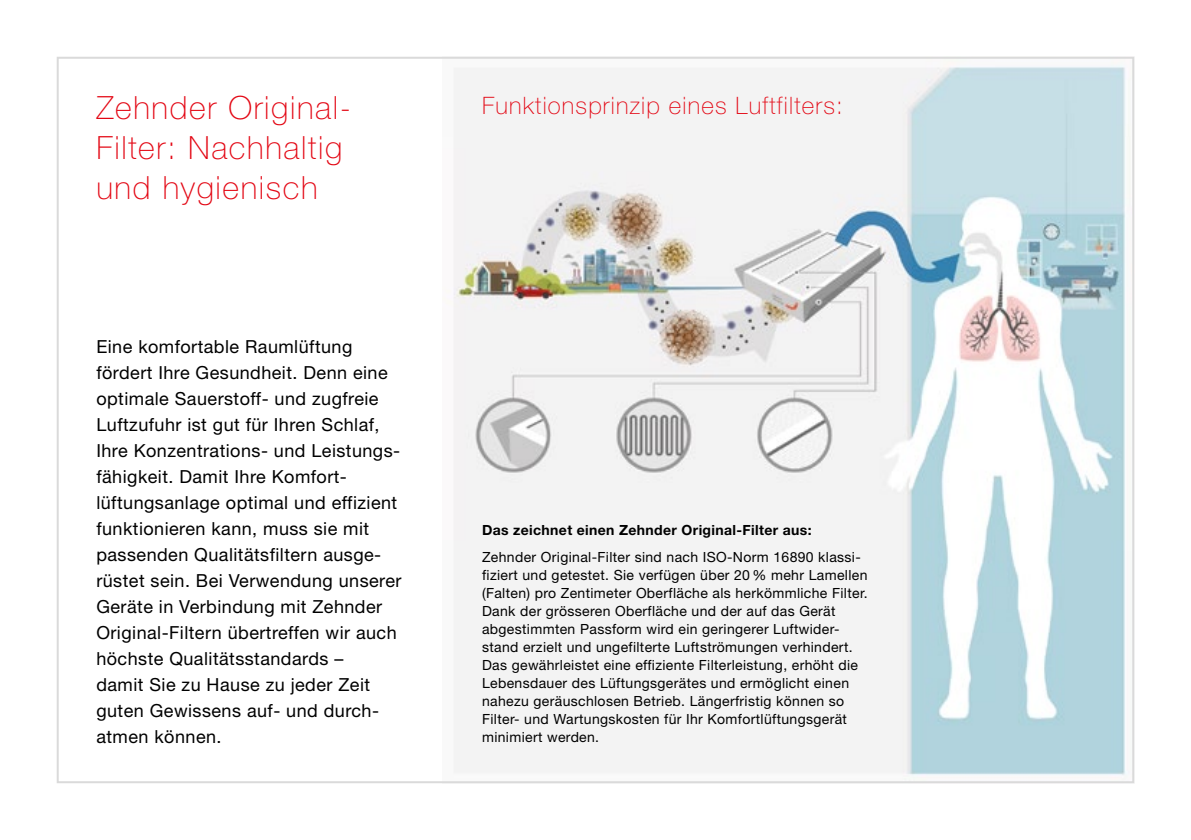
<style>
.page{position:relative;width:1191px;height:840px;background:#fff}
.page>*{position:absolute;margin:0;border:0;box-sizing:border-box;transform-origin:0 0}
.t1{font:100 32px/40px "Helvetica Neue LT Pro";letter-spacing:.05em;color:#e30613}
.t2{font:100 24px "Helvetica Neue LT Pro";letter-spacing:.05em;color:#e30613}
.t3{font:18px/26px "Helvetica Neue LT Pro";letter-spacing:.025em;color:#000}
.t4{font:14px/18px "Helvetica Neue LT Pro";letter-spacing:.025em;color:#000}
.t5{font:700 14px "Helvetica Neue LT Pro";letter-spacing:.025em;color:#000}
</style>
<div class="page">
<img style="left:453px;top:61px;width:677px;height:717px">
<h1 class="t1" style="left:96px;top:88px;width:256px">Zehnder Original-<br>Filter: Nachhaltig und hygienisch</h1>
<p class="t3" style="left:96px;top:333px;width:307px">Eine komfortable Raumlüftung fördert Ihre Gesundheit. Denn eine optimale Sauerstoff- und zugfreie Luftzufuhr ist gut für Ihren Schlaf, Ihre Konzentrations- und Leistungs&shy;fähigkeit. Damit Ihre Komfort&shy;lüftungsanlage optimal und effizient funktionieren kann, muss sie mit passenden Qualitätsfiltern ausge&shy;rüstet sein. Bei Verwendung unserer Geräte in Verbindung mit Zehnder Original-Filtern übertreffen wir auch höchste Qualitätsstandards –<br>damit Sie zu Hause zu jeder Zeit guten Gewissens auf- und durch&shy;atmen können.</p>
<h2 class="t2" style="left:482px;top:91px;width:362px">Funktionsprinzip eines Luftfilters:</h2>
<p class="t5" style="left:482px;top:521px;width:331px">Das zeichnet einen Zehnder Original-Filter aus:</p>
<p class="t4" style="left:482px;top:547px;width:387px">Zehnder Original-Filter sind nach ISO-Norm 16890 klassi&shy;fiziert und getestet. Sie verfügen über 20 % mehr Lamellen (Falten) pro Zentimeter Oberfläche als herkömmliche Filter.<br>Dank der grösseren Oberfläche und der auf das Gerät abgestimmten Passform wird ein geringerer Luftwider&shy;stand erzielt und ungefilterte Luftströmungen verhindert.<br>Das gewährleistet eine effiziente Filterleistung, erhöht die Lebensdauer des Lüftungsgerätes und ermöglicht einen nahezu geräuschlosen Betrieb. Längerfristig können so Filter- und Wartungskosten für Ihr Komfortlüftungsgerät minimiert werden.</p>
</div>
